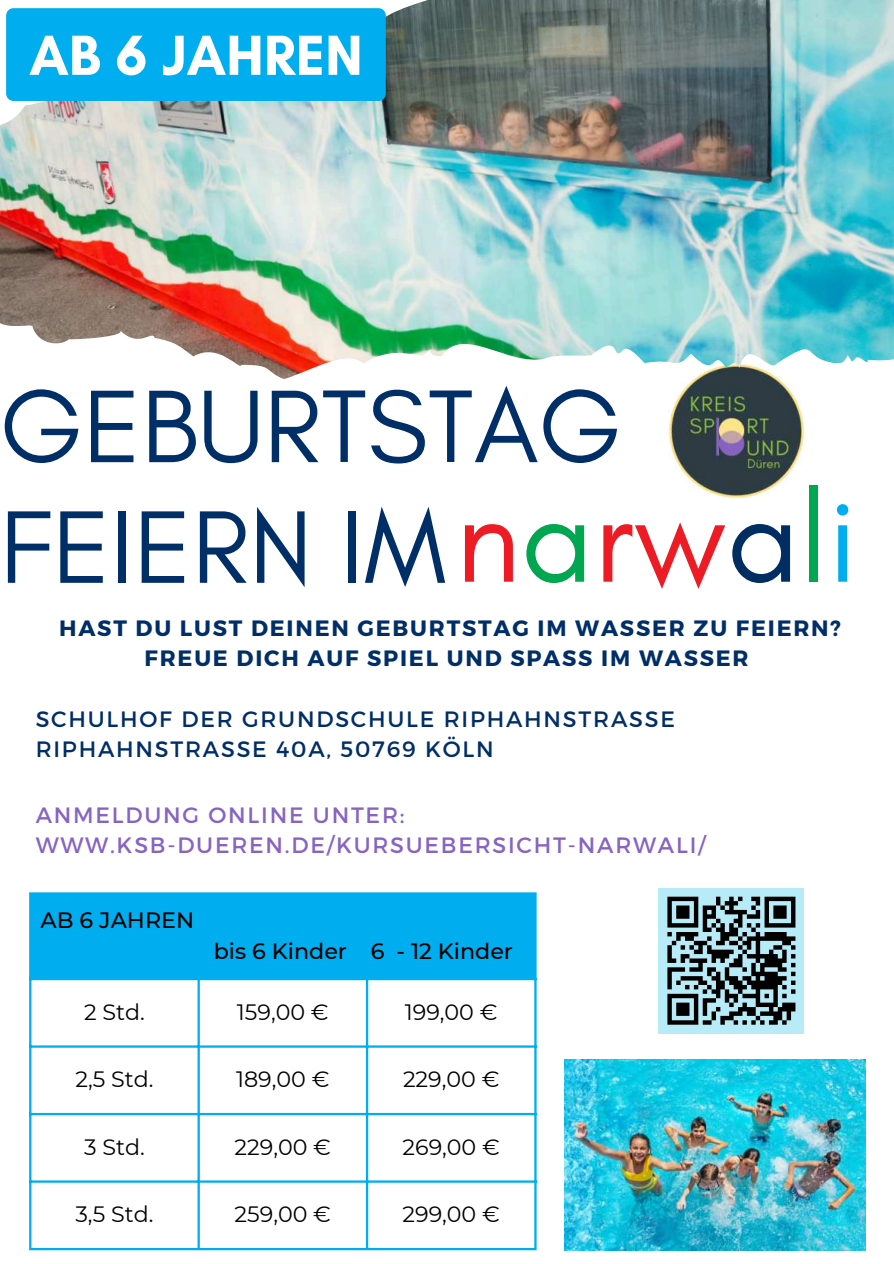
<style>
.page{position:relative;width:894px;height:1264px;background:#fff}
.page>*{position:absolute;margin:0;border:0;box-sizing:border-box;transform-origin:0 0}
.t1{font:128.1px "Glacial Indifference";color:#ed1c24}
.t2{font:105px/120.6px "Glacial Indifference";color:#002e67}
.t3{font:700 57.45px "Glacial Indifference";color:#fff}
.t4{font:22.2px "Montserrat";color:#000}
.t5{font:700 22.2px/30.3px "Montserrat";letter-spacing:.08em;color:#002e67;text-align:center}
.t6{font:22.2px/30.3px "Montserrat";letter-spacing:.08em;color:#002e67}
.t7{font:22.2px/30.3px "Montserrat";letter-spacing:.08em;color:#8864c1}
.t8{font:500 22.2px "Montserrat";color:#000}
.s1{color:#00a650}
.s2{color:#002e62}
.s3{color:#00aeef}
</style>
<div class="page">
<div style="left:658px;top:887px;width:146px;height:146px;background:#b8ebf8"></div>
<svg style="left:667px;top:896px;width:129px;height:129px"></svg>
<img style="left:668px;top:382px;width:135px;height:116px">
<img style="left:0;top:0;width:893px;height:382px">
<div style="left:30px;top:893px;width:505px;height:86px;background:#00aeef"></div>
<hr style="left:29px;top:894px;width:2px;height:353px;background:#00aeef">
<hr style="left:197px;top:980px;width:3px;height:267px;background:#00aeef">
<hr style="left:366px;top:980px;width:2px;height:267px;background:#00aeef">
<hr style="left:534px;top:894px;width:2px;height:353px;background:#00aeef">
<hr style="left:29px;top:892px;width:507px;height:2px;background:#00aeef">
<hr style="left:29px;top:977px;width:507px;height:3px;background:#00aeef">
<hr style="left:29px;top:1045px;width:507px;height:2px;background:#00aeef">
<hr style="left:29px;top:1112px;width:507px;height:3px;background:#00aeef">
<hr style="left:29px;top:1180px;width:507px;height:2px;background:#00aeef">
<hr style="left:29px;top:1247px;width:507px;height:3px;background:#00aeef">
<img style="left:564px;top:1059px;width:301px;height:191px">
<div style="left:6px;top:8px;width:380px;height:93px;background:#00aeef"></div>
<h3 class="t3" style="left:29px;top:20px;width:335px">AB 6 JAHREN</h3>
<h2 class="t2" style="left:0;top:368px;width:623px">GEBURTSTAG<br>FEIERN IM</h2>
<p class="t5" style="left:59px;top:613px;width:783px">HAST DU LUST DEINEN GEBURTSTAG IM WASSER ZU FEIERN?<br>FREUE DICH AUF SPIEL UND SPASS IM WASSER</p>
<h1 class="t1" style="left:455px;top:467px;width:403px">n<span class="s1">a</span>rw<span class="s2">a</span><span class="s1">l</span><span class="s3">i</span></h1>
<p class="t6" style="left:36px;top:703px;width:640px">SCHULHOF DER GRUNDSCHULE RIPHAHNSTRASSE<br>RIPHAHNSTRASSE 40A, 50769 KÖLN</p>
<p class="t7" style="left:36px;top:799px;width:671px">ANMELDUNG ONLINE UNTER:<br>WWW.KSB-DUEREN.DE/KURSUEBERSICHT-NARWALI/</p>
<p class="t8" style="left:41px;top:905px;width:155px">AB 6 JAHREN</p>
<p class="t8" style="left:214px;top:935px;width:301px">bis 6 Kinder 6 - 12 Kinder</p>
<p class="t4" style="left:84px;top:996px;width:62px">2 Std.</p>
<p class="t4" style="left:237px;top:996px;width:93px">159,00 €</p>
<p class="t4" style="left:405px;top:996px;width:94px">199,00 €</p>
<p class="t4" style="left:75px;top:1063px;width:80px">2,5 Std.</p>
<p class="t4" style="left:236px;top:1063px;width:95px">189,00 €</p>
<p class="t4" style="left:403px;top:1063px;width:98px">229,00 €</p>
<p class="t4" style="left:84px;top:1131px;width:62px">3 Std.</p>
<p class="t4" style="left:234px;top:1131px;width:98px">229,00 €</p>
<p class="t4" style="left:402px;top:1131px;width:99px">269,00 €</p>
<p class="t4" style="left:75px;top:1198px;width:79px">3,5 Std.</p>
<p class="t4" style="left:234px;top:1198px;width:98px">259,00 €</p>
<p class="t4" style="left:402px;top:1198px;width:99px">299,00 €</p>
</div>
